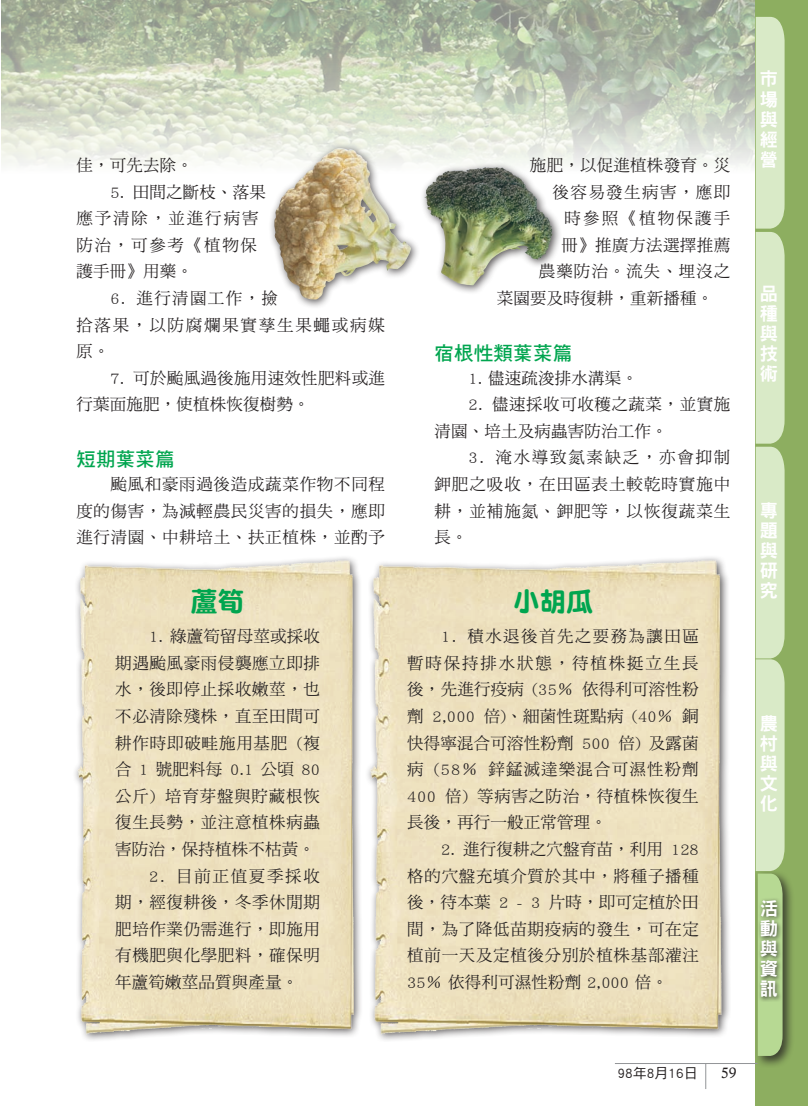
<style>
.page{position:relative;width:808px;height:1106px;background:#fff}
.page>*{position:absolute;margin:0;border:0;box-sizing:border-box;transform-origin:0 0}
.t1{font:27px "DF Yuan Std W9";color:#00a54f}
.t2{font:19.5px "DF Hei Std W7";letter-spacing:.01em;color:#00a54f}
.t3{font:18.15px/20.1px "DF Hei Std W9";color:#fff;text-align:justify}
.t4{font:16.5px/26.5px "DF Ming Std W5";letter-spacing:.04em;color:#231f20;text-align:justify}
.t5{font:16.5px/26.5px "DF Ming Std W5";letter-spacing:.105em;color:#231f20}
.t6{font:16.5px/26.5px "DF Ming Std W5";letter-spacing:.02em;color:#231f20}
.t7{font:16.5px "DF Ming Std W5";letter-spacing:.01em;color:#231f20}
.t8{font:16.5px "DF Ming Std W5";letter-spacing:.015em;color:#231f20}
.t9{font:16.5px "DF Ming Std W5";letter-spacing:.06em;color:#231f20}
.t10{font:16.5px "DF Ming Std W5";letter-spacing:.085em;color:#231f20}
.t11{font:16.5px "DF Ming Std W5";letter-spacing:.13em;color:#231f20}
.t12{font:15px "Calisto";color:#231f20}
.t13{font:13.95px "DF Hei Std W5";color:#231f20}
</style>
<div class="page">
<img style="left:2px;top:0;width:753px;height:166px">
<div style="left:755px;top:0;width:53px;height:1106px;background:#8dae60"></div>
<div style="left:754px;top:869px;width:41px;height:199px;background:#231f20;opacity:.75"></div>
<svg style="left:756px;top:17px;width:28px;height:1038px;background:#d2e5be"></svg>
<div style="left:757px;top:896px;width:26px;height:105px;background:#231f20;opacity:.75"></div>
<hr style="left:615px;top:1063px;width:142px;height:1px;background:#939598">
<svg style="left:705px;top:1064px;width:1px;height:25px"></svg>
<div style="left:268px;top:142px;width:294px;height:167px;background:#231f20;opacity:.75"></div>
<img style="left:274px;top:148px;width:137px;height:152px">
<div style="left:71px;top:553px;width:291px;height:488px;background:#231f20;opacity:.75"></div>
<img style="left:76px;top:554px;width:282px;height:487px">
<img style="left:368px;top:557px;width:360px;height:483px">
<p class="t4" style="left:76px;top:151px;width:118px">佳，可先去除。</p>
<p class="t5" style="left:76px;top:178px;width:191px;text-indent:34px">5. 田間之斷枝、落果應予清除，並進行病害防治，可參考《植物保護手冊》用藥。</p>
<p class="t5" style="left:76px;top:284px;width:310px;text-indent:34px">6. 進行清園工作，撿<br>拾落果，以防腐爛果實孳生果蠅或病媒原。</p>
<p class="t6" style="left:76px;top:364px;width:310px;text-indent:34px">7. 可於颱風過後施用速效性肥料或進行葉面施肥，使植株恢復樹勢。</p>
<p class="t2" style="left:76px;top:448px;width:100px">短期葉菜篇</p>
<p class="t4" style="left:76px;top:470px;width:310px;text-indent:34px">颱風和豪雨過後造成蔬菜作物不同程度的傷害，為減輕農民災害的損失，應即進行清園、中耕培土、扶正植株，並酌予</p>
<h1 class="t1" style="left:191px;top:586px;width:55px">蘆筍</h1>
<p class="t4" style="left:115px;top:623px;width:206px;text-indent:34px">1. 綠蘆筍留母莖或採收期遇颱風豪雨侵襲應立即排水，後即停止採收嫩莖，也不必清除殘株，直至田間可耕作時即破畦施用基肥 (複合 1 號肥料每 0.1 公頃 80公斤) 培育芽盤與貯藏根恢復生長勢，並注意植株病蟲害防治，保持植株不枯黃。</p>
<p class="t4" style="left:115px;top:862px;width:206px;text-indent:34px">2. 目前正值夏季採收期，經復耕後，冬季休閒期肥培作業仍需進行，即施用有機肥與化學肥料，確保明年蘆筍嫩莖品質與產量。</p>
<p class="t8" style="left:530px;top:156px;width:202px">施肥，以促進植株發育。災</p>
<p class="t10" style="left:552px;top:183px;width:179px">後容易發生病害，應即</p>
<p class="t11" style="left:564px;top:209px;width:167px">時參照《植物保護手</p>
<p class="t4" style="left:561px;top:231px;width:170px">冊》推廣方法選擇推薦</p>
<p class="t9" style="left:539px;top:262px;width:193px">農藥防治。流失、埋沒之</p>
<p class="t7" style="left:497px;top:289px;width:218px">菜園要及時復耕，重新播種。</p>
<p class="t2" style="left:434px;top:342px;width:139px">宿根性類葉菜篇</p>
<p class="t7" style="left:468px;top:369px;width:171px">1. 儘速疏浚排水溝渠。</p>
<p class="t4" style="left:434px;top:391px;width:297px;text-indent:34px">2. 儘速採收可收穫之蔬菜，並實施清園、培土及病蟲害防治工作。</p>
<p class="t4" style="left:434px;top:444px;width:297px;text-indent:34px">3. 淹水導致氮素缺乏，亦會抑制鉀肥之吸收，在田區表土較乾時實施中耕，並補施氮、鉀肥等，以恢復蔬菜生長。</p>
<h1 class="t1" style="left:513px;top:586px;width:81px">小胡瓜</h1>
<p class="t4" style="left:407px;top:623px;width:293px;text-indent:34px">1. 積水退後首先之要務為讓田區暫時保持排水狀態，待植株挺立生長後，先進行疫病 (35％ 依得利可溶性粉劑 2,000 倍)、細菌性斑點病 (40％ 銅快得寧混合可溶性粉劑 500 倍) 及露菌病 (58％ 鋅錳滅達樂混合可濕性粉劑400 倍) 等病害之防治，待植株恢復生長後，再行一般正常管理。</p>
<p class="t4" style="left:407px;top:835px;width:293px;text-indent:34px">2. 進行復耕之穴盤育苗，利用 128格的穴盤充填介質於其中，將種子播種後，待本葉 2 - 3 片時，即可定植於田間，為了降低苗期疫病的發生，可在定植前一天及定植後分別於植株基部灌注35％ 依得利可濕性粉劑 2,000 倍。</p>
<p class="t3" style="left:760px;top:69px;width:19px">市場與經營</p>
<p class="t3" style="left:760px;top:283px;width:19px">品種與技術</p>
<p class="t3" style="left:760px;top:500px;width:19px">專題與研究</p>
<p class="t3" style="left:760px;top:713px;width:19px">農村與文化</p>
<p class="t3" style="left:760px;top:898px;width:19px">活動與資訊</p>
<p class="t13" style="left:618px;top:1065px;width:82px">98年8月16日</p>
<p class="t12" style="left:721px;top:1064px;width:17px">59</p>
</div>
